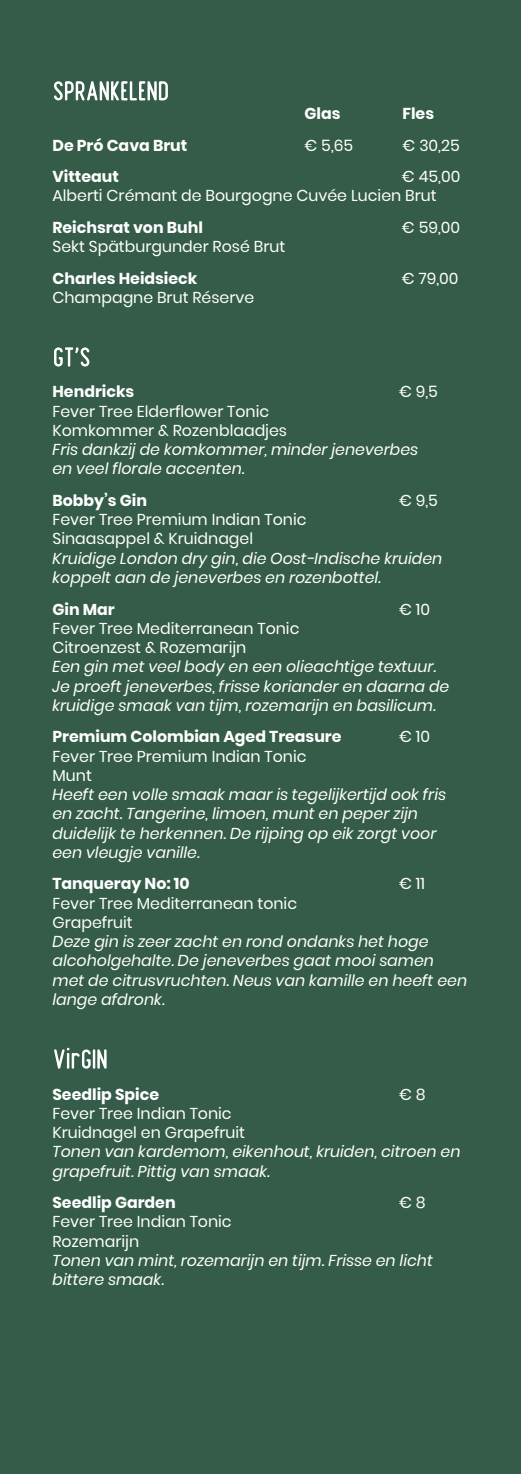
<style>
.page{position:relative;width:521px;height:1474px;background:#fff}
.page>*{position:absolute;margin:0;border:0;box-sizing:border-box;transform-origin:0 0}
.t1{font:italic 15.75px/19.2px "Poppins";color:#fff}
.t2{font:15.75px/19.2px "Poppins";color:#fff}
.t3{font:700 15.75px "Poppins";color:#fff}
</style>
<div class="page">
<div style="left:0;top:0;width:521px;height:1473px;background:#345c49"></div>
<svg style="left:54px;top:81px;width:114px;height:20px"></svg>
<svg style="left:54px;top:347px;width:36px;height:20px"></svg>
<svg style="left:54px;top:1047px;width:53px;height:22px"></svg>
<p class="t3" style="left:304px;top:104px;width:37px">Glas</p>
<p class="t3" style="left:402px;top:104px;width:33px">Fles</p>
<p class="t3" style="left:52px;top:136px;width:136px">De Pró Cava Brut</p>
<p class="t2" style="left:304px;top:135px;width:50px">€ 5,65</p>
<p class="t2" style="left:402px;top:135px;width:59px">€ 30,25</p>
<p class="t3" style="left:52px;top:167px;width:68px">Vitteaut</p>
<p class="t2" style="left:52px;top:167px;width:409px;text-indent:349px">€ 45,00<br>Alberti Crémant de Bourgogne Cuvée Lucien Brut</p>
<p class="t3" style="left:52px;top:218px;width:152px">Reichsrat von Buhl</p>
<p class="t2" style="left:402px;top:218px;width:60px">€ 59,00</p>
<p class="t2" style="left:52px;top:237px;width:234px">Sekt Spätburgunder Rosé Brut</p>
<p class="t3" style="left:52px;top:269px;width:147px">Charles Heidsieck</p>
<p class="t2" style="left:402px;top:268px;width:58px">€ 79,00</p>
<p class="t2" style="left:52px;top:288px;width:203px">Champagne Brut Réserve</p>
<p class="t3" style="left:52px;top:383px;width:83px">Hendricks</p>
<p class="t2" style="left:399px;top:382px;width:40px">€ 9,5</p>
<p class="t2" style="left:52px;top:401px;width:236px">Fever Tree Elderflower Tonic<br>Komkommer &amp; Rozenblaadjes</p>
<p class="t1" style="left:52px;top:440px;width:367px">Fris dankzij de komkommer, minder jeneverbes en veel florale accenten.</p>
<p class="t3" style="left:52px;top:491px;width:96px">Bobby’s Gin</p>
<p class="t2" style="left:399px;top:491px;width:40px">€ 9,5</p>
<p class="t2" style="left:52px;top:510px;width:256px">Fever Tree Premium Indian Tonic<br>Sinaasappel &amp; Kruidnagel</p>
<p class="t1" style="left:52px;top:548px;width:391px">Kruidige London dry gin, die Oost-Indische kruiden koppelt aan de jeneverbes en rozenbottel.</p>
<p class="t3" style="left:52px;top:600px;width:64px">Gin Mar</p>
<p class="t2" style="left:399px;top:599px;width:32px">€ 10</p>
<p class="t2" style="left:52px;top:618px;width:248px">Fever Tree Mediterranean Tonic<br>Citroenzest &amp; Rozemarijn</p>
<p class="t1" style="left:52px;top:657px;width:398px">Een gin met veel body en een olieachtige textuur.<br>Je proeft jeneverbes, frisse koriander en daarna de kruidige smaak van tijm, rozemarijn en basilicum.</p>
<p class="t3" style="left:52px;top:727px;width:291px">Premium Colombian Aged Treasure</p>
<p class="t2" style="left:399px;top:727px;width:32px">€ 10</p>
<p class="t2" style="left:52px;top:746px;width:256px">Fever Tree Premium Indian Tonic<br>Munt</p>
<p class="t1" style="left:52px;top:785px;width:395px">Heeft een volle smaak maar is tegelijkertijd ook fris en zacht. Tangerine, limoen, munt en peper zijn duidelijk te herkennen. De rijping op eik zorgt voor een vleugje vanille.</p>
<p class="t3" style="left:52px;top:874px;width:139px">Tanqueray No: 10</p>
<p class="t2" style="left:399px;top:874px;width:27px">€ 11</p>
<p class="t2" style="left:52px;top:893px;width:246px">Fever Tree Mediterranean tonic<br>Grapefruit</p>
<p class="t1" style="left:52px;top:932px;width:416px">Deze gin is zeer zacht en rond ondanks het hoge alcoholgehalte. De jeneverbes gaat mooi samen met de citrusvruchten. Neus van kamille en heeft een lange afdronk.</p>
<p class="t3" style="left:52px;top:1084px;width:108px">Seedlip Spice</p>
<p class="t2" style="left:399px;top:1084px;width:28px">€ 8</p>
<p class="t2" style="left:52px;top:1103px;width:194px">Fever Tree Indian Tonic<br>Kruidnagel en Grapefruit</p>
<p class="t1" style="left:52px;top:1142px;width:410px">Tonen van kardemom, eikenhout, kruiden, citroen en grapefruit. Pittig van smaak.</p>
<p class="t3" style="left:52px;top:1193px;width:125px">Seedlip Garden</p>
<p class="t2" style="left:399px;top:1192px;width:28px">€ 8</p>
<p class="t2" style="left:52px;top:1212px;width:181px">Fever Tree Indian Tonic<br>Rozemarijn</p>
<p class="t1" style="left:52px;top:1250px;width:382px">Tonen van mint, rozemarijn en tijm. Frisse en licht bittere smaak.</p>
</div>
